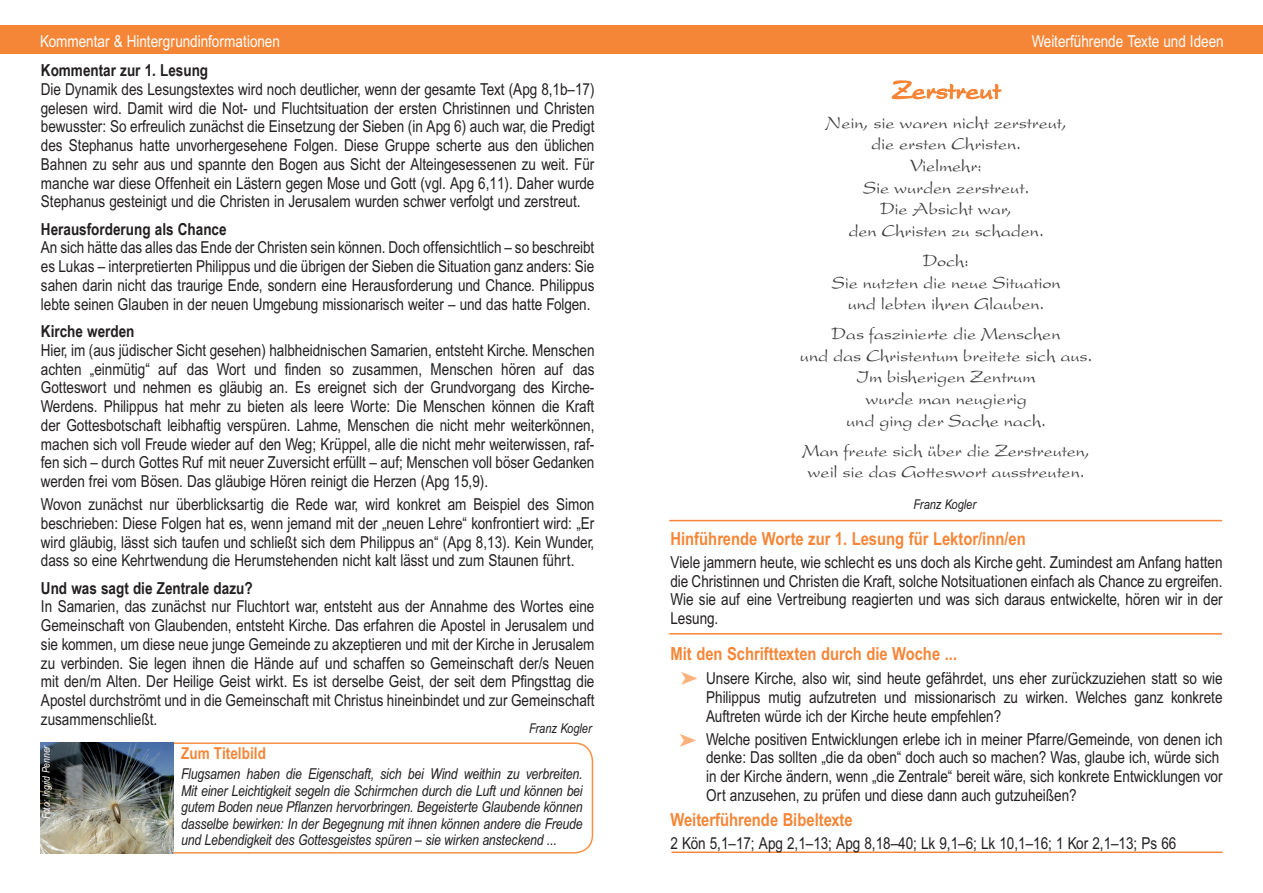
<style>
.page{position:relative;width:1263px;height:893px;background:#fff}
.page>*{position:absolute;margin:0;border:0;box-sizing:border-box;transform-origin:0 0}
.Vertiefungstext_klei{font:18px "Present";color:#3e3e3f}
.Überschriften_Normal{font:700 18px "Arial Narrow MT Pro";color:#f58637}
.t1{font:16.5px/18.8px "Arial Narrow MT Pro";color:#231f20;text-align:justify}
.Zwischenüberschrifte{font:700 16.5px "Arial Narrow";color:#231f20}
.Balkenschrift_links{font:16.5px "Arial Narrow MT Pro";color:#fff}
.Balkenschrift_rechts{font:16.5px "Arial Narrow MT Pro";color:#fff}
.Überschriften_Normal-2{font:700 16.5px "Arial Narrow MT Pro";color:#f58637}
.Text_zum_Bild{font:italic 15px/16.5px "Arial Narrow MT Pro";letter-spacing:-.01em;color:#231f20;text-align:justify}
._3_Quellenangaben{font:italic 13.5px "Arial Narrow MT Pro";color:#231f20}
.Impressum{font:italic 10.5px "Arial Narrow MT Pro";color:#fff}
</style>
<div class="page">
<div style="left:40px;top:742px;width:553px;height:112px;border:2px solid #f69148;border-radius:18px"></div>
<img style="left:40px;top:742px;width:133px;height:112px">
<div style="left:0;top:25px;width:1263px;height:29px;background:#f58637"></div>
<hr style="left:669px;top:520px;width:553px;height:1px;background:#f58637">
<hr style="left:669px;top:633px;width:553px;height:2px;background:#f58637">
<hr style="left:671px;top:851px;width:551px;height:2px;background:#f58637">
<svg style="left:891px;top:80px;width:111px;height:20px"></svg>
<p class="Balkenschrift_links" style="left:40px;top:31px;width:241px">Kommentar &amp; Hintergrundinformationen</p>
<p class="Balkenschrift_rechts" style="left:1032px;top:31px;width:193px">Weiterführende Texte und Ideen</p>
<p class="Zwischenüberschrifte" style="left:41px;top:58px;width:169px">Kommentar zur 1. Lesung</p>
<p class="t1" style="left:41px;top:80px;width:555px">Die Dynamik des Lesungstextes wird noch deutlicher, wenn der gesamte Text (Apg 8,1b–17) gelesen wird. Damit wird die Not- und Fluchtsituation der ersten Christinnen und Christen bewusster: So erfreulich zunächst die Einsetzung der Sieben (in Apg 6) auch war, die Predigt des Stephanus hatte unvorhergesehene Folgen. Diese Gruppe scherte aus den üblichen Bahnen zu sehr aus und spannte den Bogen aus Sicht der Alteingesessenen zu weit. Für manche war diese Offenheit ein Lästern gegen Mose und Gott (vgl. Apg 6,11). Daher wurde Stephanus gesteinigt und die Christen in Jerusalem wurden schwer verfolgt und zerstreut.</p>
<p class="Zwischenüberschrifte" style="left:41px;top:216px;width:187px">Herausforderung als Chance</p>
<p class="t1" style="left:41px;top:238px;width:555px">An sich hätte das alles das Ende der Christen sein können. Doch offensichtlich – so beschreibt es Lukas – interpretierten Philippus und die übrigen der Sieben die Situation ganz anders: Sie sahen darin nicht das traurige Ende, sondern eine Herausforderung und Chance. Philippus lebte seinen Glauben in der neuen Umgebung missionarisch weiter – und das hatte Folgen.</p>
<p class="Zwischenüberschrifte" style="left:41px;top:319px;width:95px">Kirche werden</p>
<p class="t1" style="left:41px;top:340px;width:555px">Hier, im (aus jüdischer Sicht gesehen) halbheidnischen Samarien, entsteht Kirche. Menschen achten „einmütig“ auf das Wort und finden so zusammen, Menschen hören auf das Gotteswort und nehmen es gläubig an. Es ereignet sich der Grundvorgang des Kirche-Werdens. Philippus hat mehr zu bieten als leere Worte: Die Menschen können die Kraft der Gottesbotschaft leibhaftig verspüren. Lahme, Menschen die nicht mehr weiterkönnen, machen sich voll Freude wieder auf den Weg; Krüppel, alle die nicht mehr weiterwissen, raf&shy;fen sich – durch Gottes Ruf mit neuer Zuversicht erfüllt – auf; Menschen voll böser Gedanken werden frei vom Bösen. Das gläubige Hören reinigt die Herzen (Apg 15,9).</p>
<p class="t1" style="left:41px;top:495px;width:555px">Wovon zunächst nur überblicksartig die Rede war, wird konkret am Beispiel des Simon beschrieben: Diese Folgen hat es, wenn jemand mit der „neuen Lehre“ konfrontiert wird: „Er wird gläubig, lässt sich taufen und schließt sich dem Philippus an“ (Apg 8,13). Kein Wunder, dass so eine Kehrtwendung die Herumstehenden nicht kalt lässt und zum Staunen führt.</p>
<p class="Zwischenüberschrifte" style="left:41px;top:575px;width:213px">Und was sagt die Zentrale dazu?</p>
<p class="t1" style="left:41px;top:597px;width:555px">In Samarien, das zunächst nur Fluchtort war, entsteht aus der Annahme des Wortes eine Gemeinschaft von Glaubenden, entsteht Kirche. Das erfahren die Apostel in Jerusalem und sie kommen, um diese neue junge Gemeinde zu akzeptieren und mit der Kirche in Jerusalem zu verbinden. Sie legen ihnen die Hände auf und schaffen so Gemeinschaft der/s Neuen mit den/m Alten. Der Heilige Geist wirkt. Es ist derselbe Geist, der seit dem Pfingsttag die Apostel durchströmt und in die Gemeinschaft mit Christus hineinbindet und zur Gemeinschaft zusammenschließt.</p>
<p class="_3_Quellenangaben" style="left:529px;top:720px;width:64px">Franz Kogler</p>
<p class="Impressum" style="left:40px;top:819px;width:76px;rotate:-90deg">Foto: Ingrid Penner</p>
<p class="Überschriften_Normal-2" style="left:181px;top:743px;width:86px">Zum Titelbild</p>
<p class="Text_zum_Bild" style="left:181px;top:766px;width:403px">Flugsamen haben die Eigenschaft, sich bei Wind weithin zu verbreiten.<br>Mit einer Leichtigkeit segeln die Schirmchen durch die Luft und können bei gutem Boden neue Pflanzen hervorbringen. Begeisterte Glaubende können dasselbe bewirken: In der Begegnung mit ihnen können andere die Freude und Lebendigkeit des Gottesgeistes spüren – sie wirken ansteckend ...</p>
<p class="Vertiefungstext_klei" style="left:825px;top:112px;width:243px">Nein, sie waren nicht zerstreut,</p>
<p class="Vertiefungstext_klei" style="left:871px;top:134px;width:152px">die ersten Christen.</p>
<p class="Vertiefungstext_klei" style="left:910px;top:156px;width:74px">Vielmehr:</p>
<p class="Vertiefungstext_klei" style="left:863px;top:177px;width:168px">Sie wurden zerstreut.</p>
<p class="Vertiefungstext_klei" style="left:880px;top:199px;width:133px">Die Absicht war,</p>
<p class="Vertiefungstext_klei" style="left:848px;top:220px;width:197px">den Christen zu schaden.</p>
<p class="Vertiefungstext_klei" style="left:923px;top:251px;width:48px">Doch:</p>
<p class="Vertiefungstext_klei" style="left:832px;top:272px;width:230px">Sie nutzten die neue Situation</p>
<p class="Vertiefungstext_klei" style="left:848px;top:294px;width:198px">und lebten ihren Glauben.</p>
<p class="Vertiefungstext_klei" style="left:832px;top:324px;width:230px">Das faszinierte die Menschen</p>
<p class="Vertiefungstext_klei" style="left:800px;top:345px;width:294px">und das Christentum breitete sich aus.</p>
<p class="Vertiefungstext_klei" style="left:857px;top:367px;width:180px">Im bisherigen Zentrum</p>
<p class="Vertiefungstext_klei" style="left:865px;top:389px;width:163px">wurde man neugierig</p>
<p class="Vertiefungstext_klei" style="left:846px;top:410px;width:201px">und ging der Sache nach.</p>
<p class="Vertiefungstext_klei" style="left:802px;top:440px;width:289px">Man freute sich über die Zerstreuten,</p>
<p class="Vertiefungstext_klei" style="left:807px;top:462px;width:279px">weil sie das Gotteswort ausstreuten.</p>
<p class="_3_Quellenangaben" style="left:913px;top:496px;width:64px">Franz Kogler</p>
<p class="Überschriften_Normal" style="left:670px;top:528px;width:357px">Hinführende Worte zur 1. Lesung für Lektor/inn/en</p>
<p class="t1" style="left:670px;top:552px;width:554px">Viele jammern heute, wie schlecht es uns doch als Kirche geht. Zumindest am Anfang hatten die Christinnen und Christen die Kraft, solche Notsituationen einfach als Chance zu ergreifen.<br>Wie sie auf eine Vertreibung reagierten und was sich daraus entwickelte, hören wir in der Lesung.</p>
<p class="Überschriften_Normal" style="left:670px;top:643px;width:288px">Mit den Schrifttexten durch die Woche ...</p>
<p class="t1" style="left:706px;top:669px;width:518px">Unsere Kirche, also wir, sind heute gefährdet, uns eher zurückzuziehen statt so wie Philippus mutig aufzutreten und missionarisch zu wirken. Welches ganz konkrete Auftreten würde ich der Kirche heute empfehlen?</p>
<p class="t1" style="left:706px;top:729px;width:518px">Welche positiven Entwicklungen erlebe ich in meiner Pfarre/Gemeinde, von denen ich denke: Das sollten „die da oben“ doch auch so machen? Was, glaube ich, würde sich</p>
<p class="t1" style="left:706px;top:767px;width:518px">in der Kirche ändern, wenn „die Zentrale“ bereit wäre, sich konkrete Entwicklungen vor<br>Ort anzusehen, zu prüfen und diese dann auch gutzuheißen?</p>
<p class="Überschriften_Normal" style="left:670px;top:809px;width:184px">Weiterführende Bibeltexte</p>
<p class="t1" style="left:670px;top:834px;width:507px">2 Kön 5,1–17; Apg 2,1–13; Apg 8,18–40; Lk 9,1–6; Lk 10,1–16; 1 Kor 2,1–13; Ps 66</p>
</div>
